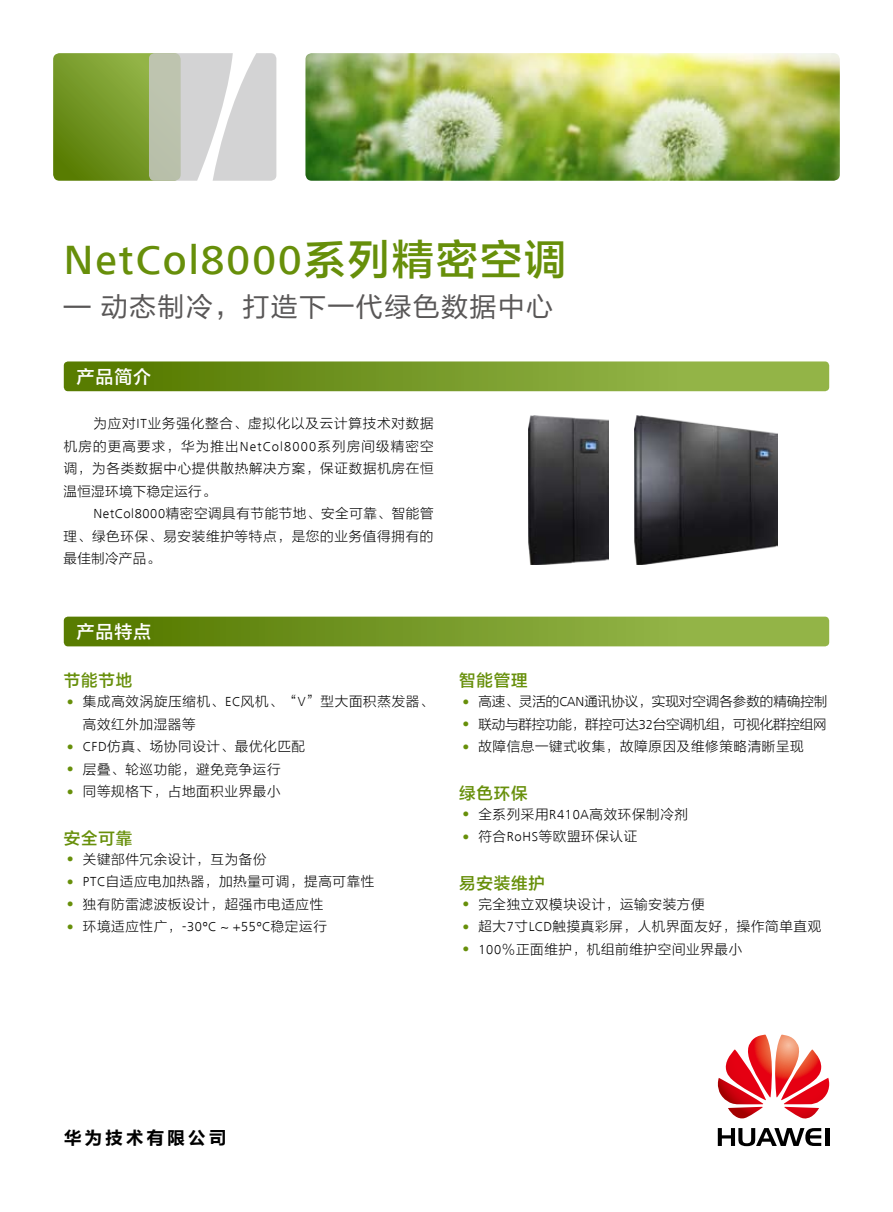
<style>
.page{position:relative;width:893px;height:1212px;background:#fff}
.page>*{position:absolute;margin:0;border:0;box-sizing:border-box;transform-origin:0 0}
.t1{font:500 42px "Frutiger Next LT";letter-spacing:.05em;color:#678f0a}
.t2{font:27px "FZLTHJW GB1 0";letter-spacing:.05em;color:#595757}
.t3{font:18px "FZLTZHK GBK1 0";letter-spacing:.05em;color:#fff}
.t4{font:18px "FZLTCHJW GB1 0";letter-spacing:.15em;color:#000}
.t5{font:16.5px "FZLTZHK GBK1 0";letter-spacing:.05em;color:#678f0a}
.t6{font:13.5px/22.5px "FZLTXHK GBK1 0";letter-spacing:.05em;color:#000;text-align:justify}
.t7{font:13.5px "FZLTXHK GBK1 0";color:#000}
.t8{font:13.5px "FZLTXHK GBK1 0";letter-spacing:-.01em;color:#000}
.s1{font-family:"FZLTZHK GBK1 0";font-weight:400}
.s2{font-family:"Frutiger Next LT";font-weight:300}
.s3{font-family:"Frutiger Next LT";font-weight:900;color:#678f0a}
</style>
<div class="page">
<img style="left:305px;top:53px;width:535px;height:128px">
<svg style="left:53px;top:53px;width:128px;height:128px;background:#749726"></svg>
<svg style="left:149px;top:53px;width:127px;height:128px;background:#d1d3ce"></svg>
<svg style="left:64px;top:361px;width:765px;height:30px;background:#7a9c2c"></svg>
<svg style="left:64px;top:617px;width:765px;height:29px;background:#789a28"></svg>
<svg style="left:717px;top:1035px;width:112px;height:84px"></svg>
<svg style="left:718px;top:1128px;width:103px;height:18px"></svg>
<hr style="left:825px;top:1128px;width:4px;height:18px;background:#000">
<img style="left:529px;top:415px;width:79px;height:149px">
<img style="left:634px;top:415px;width:143px;height:149px">
<h1 class="t1" style="left:64px;top:237px;width:504px">NetCol8000<span class="s1">系列精密空调</span></h1>
<h2 class="t2" style="left:64px;top:292px;width:491px">— 动态制冷，打造下一代绿色数据中心</h2>
<h3 class="t3" style="left:77px;top:367px;width:76px">产品简介</h3>
<p class="t6" style="left:64px;top:413px;width:372px;text-indent:30px">为应对<span class="s2">IT</span>业务强化整合、虚拟化以及云计算技术对数据机房的更高要求，华为推出<span class="s2">NetCol8000</span>系列房间级精密空调，为各类数据中心提供散热解决方案，保证数据机房在恒温恒湿环境下稳定运行。</p>
<p class="t6" style="left:64px;top:503px;width:371px;text-indent:30px"><span class="s2">NetCol8000</span>精密空调具有节能节地、安全可靠、智能管理、绿色环保、易安装维护等特点，是您的业务值得拥有的最佳制冷产品。</p>
<h3 class="t3" style="left:77px;top:622px;width:76px">产品特点</h3>
<p class="t5" style="left:64px;top:671px;width:70px">节能节地</p>
<p class="t6" style="left:83px;top:690px;width:352px;text-indent:-17px"><span class="s3">•</span> 集成高效涡旋压缩机、<span class="s2">EC</span>风机、“<span class="s2">V</span>”型大面积蒸发器、高效红外加湿器等</p>
<p class="t6" style="left:66px;top:735px;width:241px"><span class="s3">•</span> <span class="s2">CFD</span>仿真、场协同设计、最优化匹配</p>
<p class="t6" style="left:66px;top:758px;width:216px"><span class="s3">•</span> 层叠、轮巡功能，避免竞争运行</p>
<p class="t6" style="left:66px;top:780px;width:216px"><span class="s3">•</span> 同等规格下，占地面积业界最小</p>
<p class="t5" style="left:64px;top:829px;width:70px">安全可靠</p>
<p class="t6" style="left:66px;top:848px;width:202px"><span class="s3">•</span> 关键部件冗余设计，互为备份</p>
<p class="t6" style="left:66px;top:870px;width:310px"><span class="s3">•</span> <span class="s2">PTC</span>自适应电加热器，加热量可调，提高可靠性</p>
<p class="t6" style="left:66px;top:893px;width:259px"><span class="s3">•</span> 独有防雷滤波板设计，超强市电适应性</p>
<p class="t6" style="left:66px;top:915px;width:262px"><span class="s3">•</span> 环境适应性广，<span class="s2">-30ºC ~ +55ºC</span>稳定运行</p>
<p class="t5" style="left:459px;top:671px;width:70px">智能管理</p>
<p class="t7" style="left:461px;top:694px;width:367px"><span class="s3">•</span> 高速、灵活的<span class="s2">CAN</span>通讯协议，实现对空调各参数的精确控制</p>
<p class="t8" style="left:461px;top:716px;width:367px"><span class="s3">•</span> 联动与群控功能，群控可达<span class="s2">32</span>台空调机组，可视化群控组网</p>
<p class="t6" style="left:461px;top:735px;width:344px"><span class="s3">•</span> 故障信息一键式收集，故障原因及维修策略清晰呈现</p>
<p class="t5" style="left:459px;top:784px;width:70px">绿色环保</p>
<p class="t6" style="left:461px;top:803px;width:228px"><span class="s3">•</span> 全系列采用<span class="s2">R410A</span>高效环保制冷剂</p>
<p class="t6" style="left:461px;top:825px;width:177px"><span class="s3">•</span> 符合<span class="s2">RoHS</span>等欧盟环保认证</p>
<p class="t5" style="left:459px;top:874px;width:87px">易安装维护</p>
<p class="t6" style="left:461px;top:893px;width:245px"><span class="s3">•</span> 完全独立双模块设计，运输安装方便</p>
<p class="t6" style="left:461px;top:915px;width:361px"><span class="s3">•</span> 超大<span class="s2">7</span>寸<span class="s2">LCD</span>触摸真彩屏，人机界面友好，操作简单直观</p>
<p class="t6" style="left:461px;top:938px;width:282px"><span class="s3">•</span> <span class="s2">100</span>％正面维护，机组前维护空间业界最小</p>
<h3 class="t4" style="left:64px;top:1127px;width:164px">华为技术有限公司</h3>
</div>
